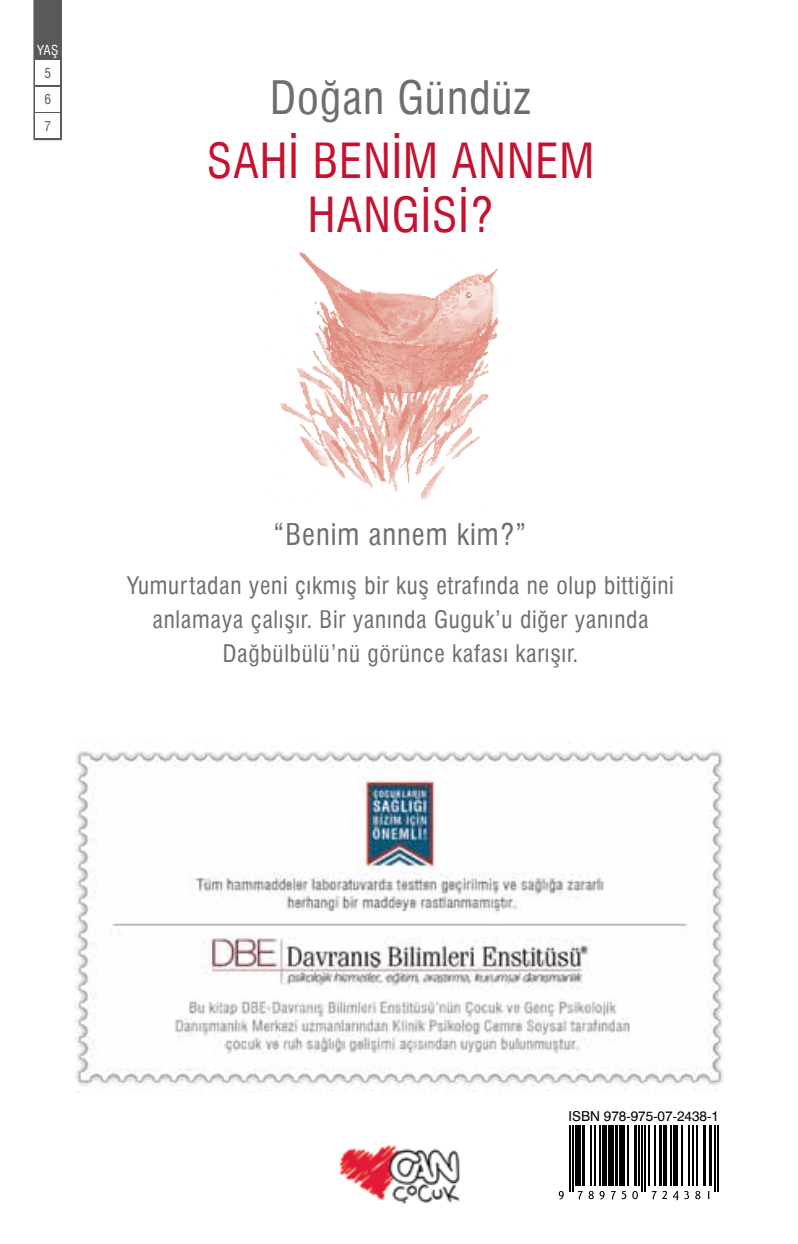
<style>
.page{position:relative;width:798px;height:1244px;background:#fff}
.page>*{position:absolute;margin:0;border:0;box-sizing:border-box;transform-origin:0 0}
.t1{font:condensed 47.25px/54px "Swiss 721";letter-spacing:.02em;color:#c41230;text-align:center}
.t2{font:condensed 45px "Swiss 721";letter-spacing:.02em;color:#6d6e71}
.t3{font:condensed 29.25px "Swiss 721";letter-spacing:.03em;color:#6d6e71}
.t4{font:condensed 23.62px/33.8px "Swiss 721";letter-spacing:.03em;color:#6d6e71;text-align:center}
.t5{font:13.72px "Swiss 721";color:#000}
.t6{font:condensed 13.5px "Swiss 721";color:#fff}
.t7{font:condensed 13.5px/26.6px "Swiss 721";color:#58595b;text-align:justify}
</style>
<div class="page">
<img style="left:280px;top:252px;width:219px;height:248px">
<img style="left:74px;top:751px;width:650px;height:342px">
<img style="left:340px;top:1144px;width:120px;height:59px">
<svg style="left:559px;top:1125px;width:160px;height:76px"></svg>
<hr style="left:569px;top:1125px;width:1px;height:66px;background:#000">
<hr style="left:572px;top:1125px;width:2px;height:66px;background:#000">
<svg style="left:558px;top:1191px;width:5px;height:8px"></svg>
<hr style="left:575px;top:1125px;width:2px;height:60px;background:#000">
<hr style="left:577px;top:1125px;width:1px;height:60px;background:#000">
<hr style="left:578px;top:1125px;width:2px;height:60px;background:#000">
<hr style="left:581px;top:1125px;width:2px;height:60px;background:#000">
<hr style="left:583px;top:1125px;width:2px;height:60px;background:#000">
<svg style="left:577px;top:1191px;width:5px;height:8px"></svg>
<hr style="left:589px;top:1125px;width:2px;height:60px;background:#000">
<hr style="left:594px;top:1125px;width:1px;height:60px;background:#000">
<svg style="left:588px;top:1191px;width:5px;height:8px"></svg>
<hr style="left:599px;top:1125px;width:1px;height:60px;background:#000">
<hr style="left:602px;top:1125px;width:1px;height:60px;background:#000">
<hr style="left:603px;top:1125px;width:2px;height:60px;background:#000">
<hr style="left:605px;top:1125px;width:1px;height:60px;background:#000">
<svg style="left:599px;top:1191px;width:5px;height:8px"></svg>
<hr style="left:608px;top:1125px;width:2px;height:60px;background:#000">
<hr style="left:610px;top:1125px;width:1px;height:60px;background:#000">
<hr style="left:611px;top:1125px;width:2px;height:60px;background:#000">
<hr style="left:614px;top:1125px;width:2px;height:60px;background:#000">
<hr style="left:616px;top:1125px;width:1px;height:60px;background:#000">
<hr style="left:619px;top:1125px;width:2px;height:60px;background:#000">
<hr style="left:621px;top:1125px;width:1px;height:60px;background:#000">
<hr style="left:622px;top:1125px;width:2px;height:60px;background:#000">
<hr style="left:627px;top:1125px;width:1px;height:60px;background:#000">
<svg style="left:610px;top:1190px;width:16px;height:9px"></svg>
<hr style="left:633px;top:1125px;width:2px;height:60px;background:#000">
<hr style="left:635px;top:1125px;width:1px;height:60px;background:#000">
<hr style="left:638px;top:1125px;width:1px;height:60px;background:#000">
<svg style="left:632px;top:1191px;width:5px;height:8px"></svg>
<hr style="left:641px;top:1125px;width:2px;height:66px;background:#000">
<hr style="left:644px;top:1125px;width:2px;height:66px;background:#000">
<hr style="left:647px;top:1125px;width:2px;height:60px;background:#000">
<hr style="left:653px;top:1125px;width:2px;height:60px;background:#000">
<hr style="left:658px;top:1125px;width:2px;height:60px;background:#000">
<hr style="left:660px;top:1125px;width:1px;height:60px;background:#000">
<hr style="left:663px;top:1125px;width:1px;height:60px;background:#000">
<hr style="left:664px;top:1125px;width:2px;height:60px;background:#000">
<hr style="left:669px;top:1125px;width:2px;height:60px;background:#000">
<hr style="left:672px;top:1125px;width:2px;height:60px;background:#000">
<hr style="left:674px;top:1125px;width:1px;height:60px;background:#000">
<hr style="left:675px;top:1125px;width:2px;height:60px;background:#000">
<svg style="left:651px;top:1191px;width:27px;height:9px"></svg>
<hr style="left:680px;top:1125px;width:2px;height:60px;background:#000">
<hr style="left:688px;top:1125px;width:2px;height:60px;background:#000">
<svg style="left:684px;top:1191px;width:4px;height:8px"></svg>
<hr style="left:691px;top:1125px;width:2px;height:60px;background:#000">
<hr style="left:696px;top:1125px;width:1px;height:60px;background:#000">
<svg style="left:695px;top:1191px;width:5px;height:8px"></svg>
<hr style="left:702px;top:1125px;width:2px;height:60px;background:#000">
<hr style="left:704px;top:1125px;width:1px;height:60px;background:#000">
<hr style="left:708px;top:1125px;width:2px;height:60px;background:#000">
<hr style="left:710px;top:1125px;width:2px;height:60px;background:#000">
<svg style="left:707px;top:1191px;width:2px;height:8px"></svg>
<hr style="left:713px;top:1125px;width:2px;height:66px;background:#000">
<hr style="left:716px;top:1125px;width:2px;height:66px;background:#000">
<svg style="left:33px;top:0;width:29px;height:140px;background:#656668"></svg>
<div style="left:36px;top:87px;width:24px;height:24px;background:#fff"></div>
<div style="left:36px;top:114px;width:24px;height:24px;background:#fff"></div>
<div style="left:36px;top:60px;width:24px;height:25px;background:#fff"></div>
<p class="t6" style="left:37px;top:42px;width:23px">YAŞ</p>
<p class="t7" style="left:44px;top:59px;width:8px">5<br>6<br>7</p>
<h2 class="t2" style="left:270px;top:70px;width:262px">Doğan Gündüz</h2>
<h1 class="t1" style="left:207px;top:134px;width:389px">SAHİ BENİM ANNEM<br>HANGİSİ?</h1>
<p class="t3" style="left:273px;top:517px;width:255px">“Benim annem kim?”</p>
<p class="t4" style="left:127px;top:568px;width:548px">Yumurtadan yeni çıkmış bir kuş etrafında ne olup bittiğini anlamaya çalışır. Bir yanında Guguk’u diğer yanında<br>Dağbülbülü’nü görünce kafası karışır.</p>
<p class="t5" style="left:568px;top:1108px;width:152px">ISBN 978-975-07-2438-1</p>
</div>
